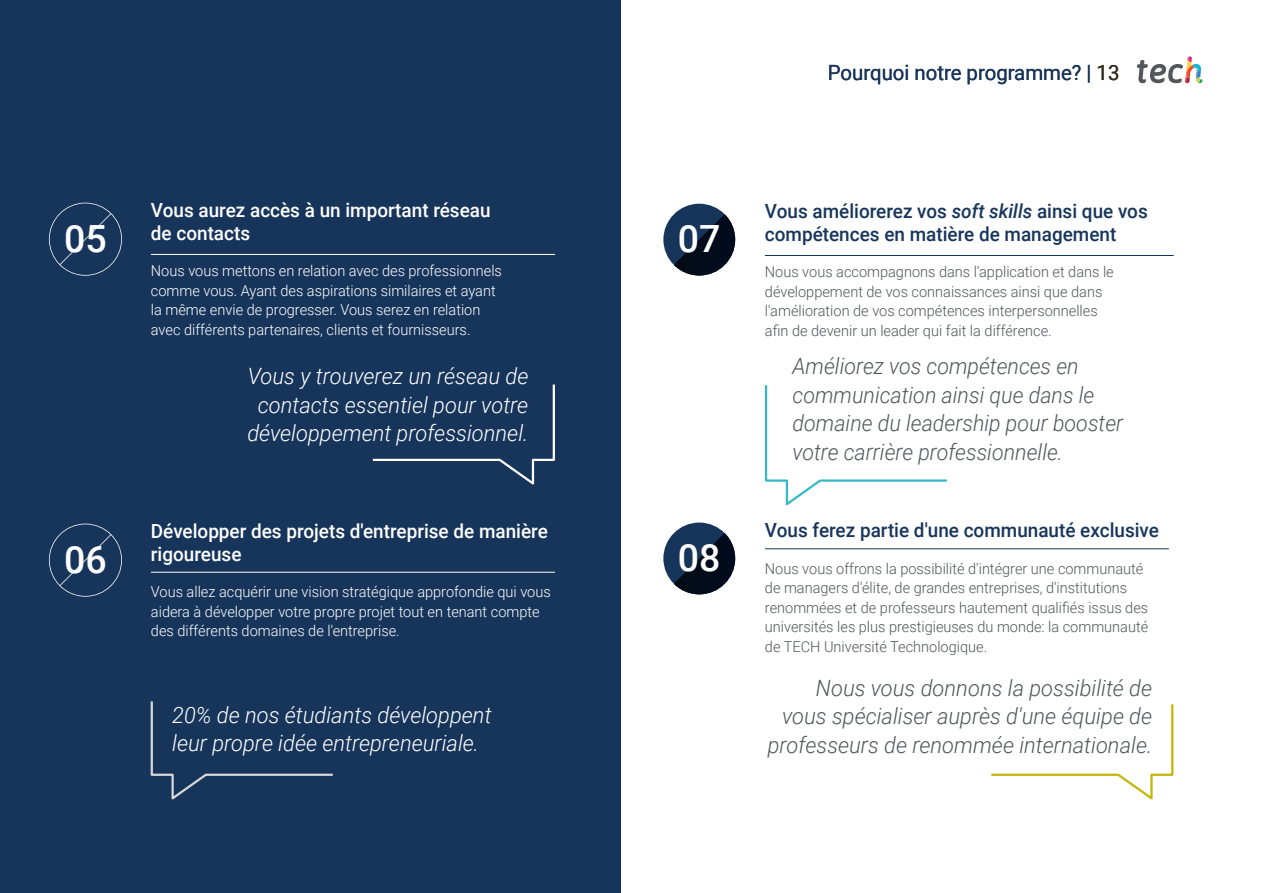
<style>
.page{position:relative;width:1263px;height:893px;background:#fff}
.page>*{position:absolute;margin:0;border:0;box-sizing:border-box;transform-origin:0 0}
.t1{font:500 37.5px "Roboto";color:#fff}
.t2{font:italic 300 22.5px/28.5px "Roboto";color:#fff;text-align:center}
.t3{font:italic 300 22.5px/28.5px "Roboto";color:#52555b;scale:.95 1}
.t4{font:italic 300 22.5px/28.5px "Roboto";color:#52555b;text-align:right}
.t5{font:21px "Roboto";color:#1a355c}
.t6{font:500 19.5px/22.5px "Roboto";color:#17355b}
.t7{font:500 19.5px/22.5px "Roboto";color:#fff}
.t8{font:300 15px/19.5px "Roboto";color:#52555b}
.t9{font:300 15px/19.5px "Roboto";color:#fff}
.s1{color:#312e20}
.s2{font-style:italic}
</style>
<div class="page">
<svg style="left:1137px;top:57px;width:65px;height:27px"></svg>
<div style="left:0;top:0;width:621px;height:893px;background:#17355b"></div>
<hr style="left:151px;top:254px;width:404px;height:1px;background:#fff">
<hr style="left:765px;top:255px;width:409px;height:1px;background:#17355b">
<svg style="left:372px;top:384px;width:183px;height:101px"></svg>
<hr style="left:151px;top:572px;width:404px;height:1px;background:#fff">
<hr style="left:765px;top:548px;width:404px;height:1px;background:#17355b">
<svg style="left:150px;top:701px;width:183px;height:99px"></svg>
<svg style="left:49px;top:203px;width:73px;height:73px"></svg>
<svg style="left:49px;top:524px;width:73px;height:73px"></svg>
<svg style="left:764px;top:385px;width:183px;height:121px"></svg>
<svg style="left:991px;top:704px;width:183px;height:96px"></svg>
<div style="left:663px;top:204px;width:72px;height:71px;background:#17355b;border-radius:50%"></div>
<svg style="left:674px;top:214px;width:61px;height:61px"></svg>
<div style="left:663px;top:523px;width:72px;height:71px;background:#17355b;border-radius:50%"></div>
<svg style="left:674px;top:533px;width:61px;height:61px"></svg>
<h1 class="t1" style="left:64px;top:212px;width:44px">05</h1>
<h1 class="t1" style="left:64px;top:533px;width:44px">06</h1>
<h3 class="t7" style="left:151px;top:198px;width:341px">Vous aurez accès à un important réseau de contacts</h3>
<p class="t9" style="left:151px;top:261px;width:352px">Nous vous mettons en relation avec des professionnels comme vous. Ayant des aspirations similaires et ayant la même envie de progresser. Vous serez en relation avec différents partenaires, clients et fournisseurs.</p>
<h2 class="t2" style="left:247px;top:361px;width:283px">Vous y trouverez un réseau de contacts essentiel pour votre développement professionnel.</h2>
<h3 class="t7" style="left:151px;top:519px;width:398px">Développer des projets d'entreprise de manière rigoureuse</h3>
<p class="t9" style="left:151px;top:582px;width:401px">Vous allez acquérir une vision stratégique approfondie qui vous aidera à développer votre propre projet tout en tenant compte des différents domaines de l'entreprise.</p>
<h2 class="t2" style="left:172px;top:699px;width:321px;text-align:left">20% de nos étudiants développent leur propre idée entrepreneuriale.</h2>
<h3 class="t5" style="left:828px;top:58px;width:293px">Pourquoi notre programme? | <span class="s1">13</span></h3>
<h1 class="t1" style="left:678px;top:213px;width:44px">07</h1>
<h1 class="t1" style="left:678px;top:532px;width:44px">08</h1>
<h3 class="t6" style="left:765px;top:199px;width:384px">Vous améliorerez vos <span class="s2">soft skills</span> ainsi que vos compétences en matière de management</h3>
<p class="t8" style="left:765px;top:262px;width:350px">Nous vous accompagnons dans l'application et dans le développement de vos connaissances ainsi que dans l'amélioration de vos compétences interpersonnelles afin de devenir un leader qui fait la différence.</p>
<h2 class="t3" style="left:792px;top:351px;width:350px">Améliorez vos compétences en communication ainsi que dans le domaine du leadership pour booster votre carrière professionnelle.</h2>
<h3 class="t6" style="left:765px;top:518px;width:395px">Vous ferez partie d'une communauté exclusive</h3>
<p class="t8" style="left:765px;top:558px;width:385px">Nous vous offrons la possibilité d'intégrer une communauté de managers d'élite, de grandes entreprises, d'institutions renommées et de professeurs hautement qualifiés issus des universités les plus prestigieuses du monde: la communauté de TECH Université Technologique.</p>
<h2 class="t4" style="left:768px;top:673px;width:386px">Nous vous donnons la possibilité de vous spécialiser auprès d'une équipe de professeurs de renommée internationale.</h2>
</div>
